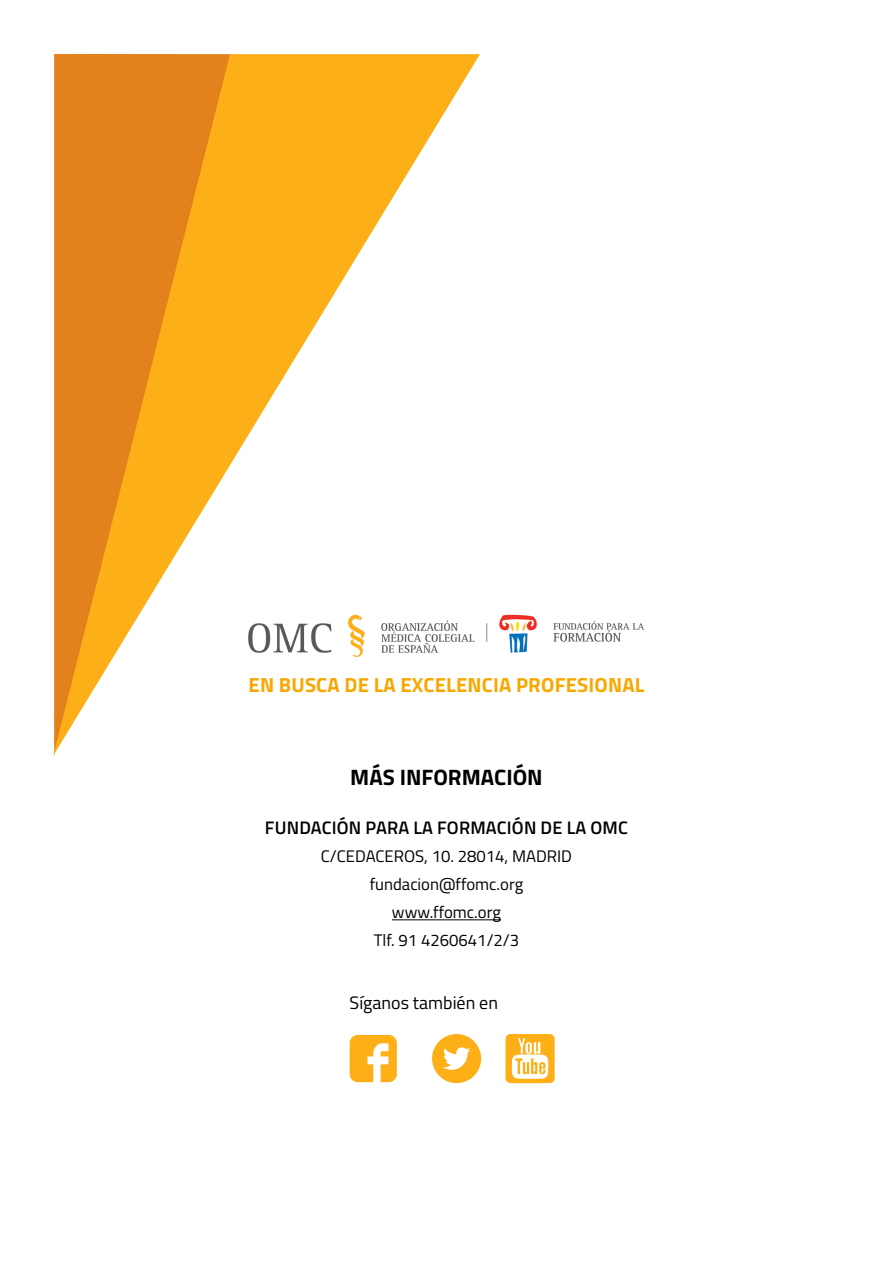
<style>
.page{position:relative;width:893px;height:1263px;background:#fff}
.page>*{position:absolute;margin:0;border:0;box-sizing:border-box;transform-origin:0 0}
.heading{font:700 22.35px "Titillium";color:#000}
.t1{font:700 20.4px "Titillium";letter-spacing:.01em;color:#f7a800}
.subheading{font:600 18.15px "Titillium";letter-spacing:.01em;color:#000}
.body_copy{font:18px "Titillium";color:#000}
.body_copy-2{font:16.8px "Titillium";color:#000}
</style>
<div class="page">
<svg style="left:53px;top:54px;width:427px;height:701px"></svg>
<hr style="left:392px;top:919px;width:109px;height:1px;background:#000">
<img style="left:220px;top:595px;width:425px;height:85px">
<svg style="left:350px;top:1035px;width:47px;height:47px"></svg>
<svg style="left:432px;top:1034px;width:49px;height:49px"></svg>
<svg style="left:505px;top:1034px;width:50px;height:49px"></svg>
<p class="t1" style="left:249px;top:669px;width:397px">EN BUSCA DE LA EXCELENCIA PROFESIONAL</p>
<p class="heading" style="left:350px;top:760px;width:194px">MÁS INFORMACIÓN</p>
<p class="subheading" style="left:265px;top:814px;width:365px">FUNDACIÓN PARA LA FORMACIÓN DE LA OMC</p>
<p class="body_copy-2" style="left:321px;top:844px;width:253px">C/CEDACEROS, 10. 28014, MADRID</p>
<p class="body_copy-2" style="left:370px;top:872px;width:155px">fundacion@ffomc.org</p>
<p class="body_copy-2" style="left:392px;top:900px;width:111px">www.ffomc.org</p>
<p class="body_copy-2" style="left:374px;top:928px;width:147px">Tlf. 91 4260641/2/3</p>
<p class="body_copy" style="left:350px;top:989px;width:150px">Síganos también en</p>
</div>
